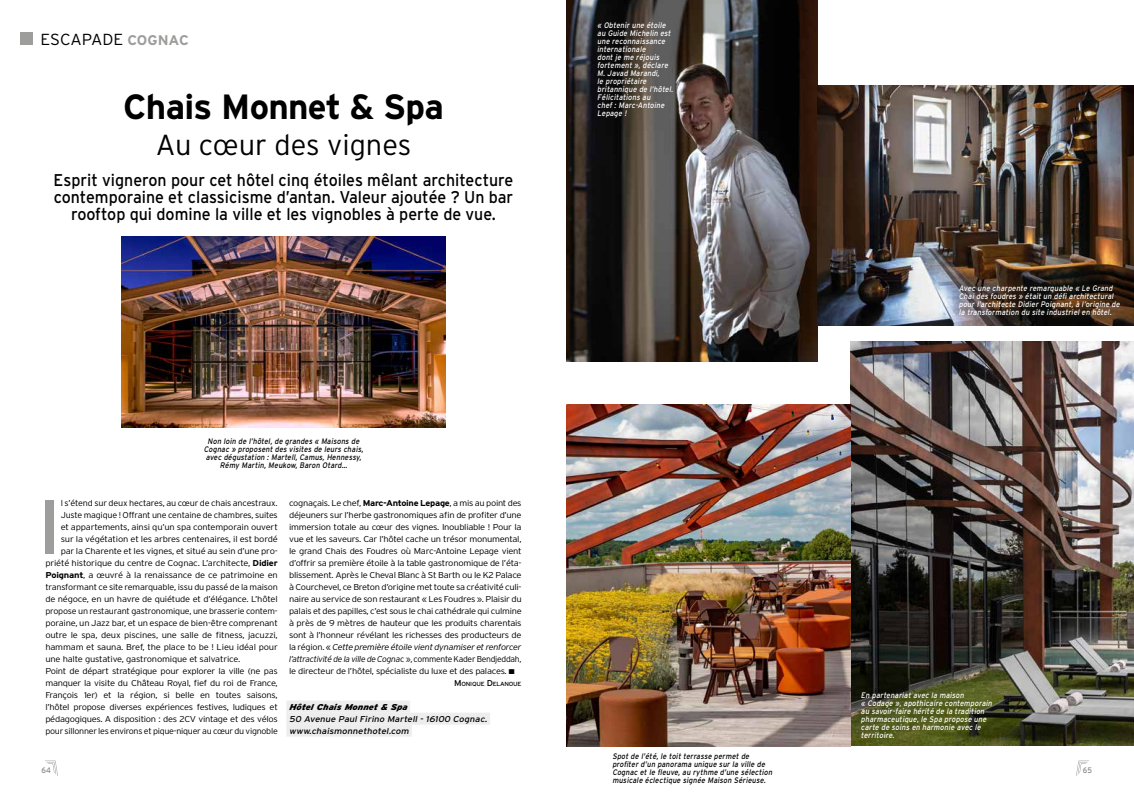
<style>
.page{position:relative;width:1134px;height:808px;background:#fff}
.page>*{position:absolute;margin:0;border:0;box-sizing:border-box;transform-origin:0 0}
.t1{font:77.1px "Interstate";color:#9d9d9c;scale:1.1 1}
.t2{font:700 35px "Interstate";letter-spacing:-.02em;color:#000}
.t3{font:300 29px "Interstate";color:#000}
.t4{font:17px/17px "Interstate";color:#000;text-align:center;scale:.94 1}
.t5{font:300 16px "Interstate";letter-spacing:-.005em;color:#000;scale:1.04 1}
.t6{font:300 8.5px/12px "Interstate";letter-spacing:-.03em;color:#000;text-align:justify;scale:1.09 1}
.t7{font:300 8.5px "Interstate";letter-spacing:-.03em;color:#000;scale:1.1 1}
.t8{font:300 8.5px "Interstate";letter-spacing:-.03em;color:#000;scale:1.05 1}
.t9{font:300 8.5px "Interstate";letter-spacing:-.03em;color:#000;scale:1.06 1}
.t10{font:italic 8.5px/12px "Interstate";color:#000;scale:1.1 1}
.t11{font:italic 900 8.5px "Interstate";color:#000;scale:1.1 1}
.t12{font:italic 8px/8px "Interstate";color:#fff;scale:.9 1}
.t13{font:italic 8px/8px "Interstate";color:#000;text-align:center;scale:.9 1}
.t14{font:8px "Interstate";color:#878787;scale:.9 1}
.t15{font:5.9px "Interstate";letter-spacing:-.035em;color:#000;scale:1.09 1}
.s1{font-weight:700;font-size:14px;color:#9d9d9c}
.s2{font-weight:700}
.s3{font-style:italic}
.s4{font-size:8.5px}
</style>
<div class="page">
<svg style="left:1076px;top:761px;width:12px;height:15px"></svg>
<svg style="left:46px;top:761px;width:12px;height:15px"></svg>
<div style="left:286px;top:701px;width:124px;height:12px;background:#ededed"></div>
<div style="left:286px;top:713px;width:204px;height:12px;background:#ededed"></div>
<div style="left:286px;top:725px;width:126px;height:12px;background:#ededed"></div>
<img style="left:121px;top:237px;width:325px;height:190px">
<img style="left:567px;top:0;width:251px;height:362px">
<img style="left:818px;top:85px;width:316px;height:241px">
<img style="left:850px;top:341px;width:284px;height:405px">
<img style="left:567px;top:404px;width:283px;height:342px">
<div style="left:20px;top:32px;width:13px;height:13px;background:#9d9d9c"></div>
<h3 class="t5" style="left:41px;top:30px;width:144px">ESCAPADE <span class="s1">COGNAC</span></h3>
<h2 class="t2" style="left:123px;top:85px;width:322px">Chais Monnet &amp; Spa</h2>
<h3 class="t3" style="left:156px;top:127px;width:257px">Au cœur des vignes</h3>
<h3 class="t4" style="left:54px;top:171px;width:490px">Esprit vigneron pour cet hôtel cinq étoiles mêlant architecture contemporaine et classicisme d’antan. Valeur ajoutée ? Un bar rooftop qui domine la ville et les vignobles à perte de vue.</h3>
<p class="t12" style="left:597px;top:21px;width:88px">« Obtenir une étoile au Guide Michelin est une reconnaissance internationale<br>dont je me réjouis fortement », déclare<br>M. Javad Marandi,<br>le propriétaire britannique de l’hôtel.<br>Félicitations au<br>chef : Marc-Antoine<br>Lepage !</p>
<p class="t13" style="left:204px;top:437px;width:180px">Non loin de l’hôtel, de grandes « Maisons de Cognac » proposent des visites de leurs chais, avec dégustation : Martell, Camus, Hennessy, Rémy Martin, Meukow, Baron Otard…</p>
<h1 class="t1" style="left:37px;top:480px;width:24px">I</h1>
<p class="t9" style="left:61px;top:498px;width:206px">l s’étend sur deux hectares, au cœur de chais ancestraux.</p>
<p class="t8" style="left:61px;top:510px;width:208px">Juste magique ! Offrant une centaine de chambres, suites</p>
<p class="t7" style="left:61px;top:522px;width:199px">et appartements, ainsi qu’un spa contemporain ouvert</p>
<p class="t7" style="left:61px;top:534px;width:199px">sur la végétation et les arbres centenaires, il est bordé</p>
<p class="t7" style="left:61px;top:546px;width:199px">par la Charente et les vignes, et situé au sein d’une pro-</p>
<p class="t7" style="left:45px;top:558px;width:213px">priété historique du centre de Cognac. L’architecte, <span class="s2">Didier</span></p>
<p class="t7" style="left:45px;top:570px;width:213px"><span class="s2">Poignant</span>, a œuvré à la renaissance de ce patrimoine en</p>
<p class="t9" style="left:45px;top:582px;width:221px">transformant ce site remarquable, issu du passé de la maison</p>
<p class="t7" style="left:45px;top:594px;width:213px">de négoce, en un havre de quiétude et d’élégance. L’hôtel</p>
<p class="t8" style="left:45px;top:606px;width:223px">propose un restaurant gastronomique, une brasserie contem-</p>
<p class="t7" style="left:45px;top:618px;width:213px">poraine, un Jazz bar, et un espace de bien-être comprenant</p>
<p class="t7" style="left:45px;top:630px;width:213px">outre le spa, deux piscines, une salle de fitness, jacuzzi,</p>
<p class="t7" style="left:45px;top:642px;width:213px">hammam et sauna. Bref, the place to be ! Lieu idéal pour</p>
<p class="t7" style="left:45px;top:654px;width:179px">une halte gustative, gastronomique et salvatrice.</p>
<p class="t7" style="left:45px;top:666px;width:213px">Point de départ stratégique pour explorer la ville (ne pas</p>
<p class="t7" style="left:45px;top:678px;width:213px">manquer la visite du Château Royal, fief du roi de France,</p>
<p class="t7" style="left:45px;top:690px;width:213px">François 1er) et la région, si belle en toutes saisons,</p>
<p class="t7" style="left:45px;top:702px;width:213px">l’hôtel propose diverses expériences festives, ludiques et</p>
<p class="t7" style="left:45px;top:714px;width:213px">pédagogiques. A disposition : des 2CV vintage et des vélos</p>
<p class="t8" style="left:45px;top:726px;width:223px">pour sillonner les environs et pique-niquer au cœur du vignoble</p>
<p class="t6" style="left:289px;top:497px;width:215px">cognaçais. Le chef, <span class="s2">Marc-Antoine Lepage</span>, a mis au point des déjeuners sur l’herbe gastronomiques afin de profiter d’une immersion totale au cœur des vignes. Inoubliable ! Pour la vue et les saveurs. Car l’hôtel cache un trésor monumental, le grand Chais des Foudres où Marc-Antoine Lepage vient d’offrir sa première étoile à la table gastronomique de l’éta&shy;blissement. Après le Cheval Blanc à St Barth ou le K2 Palace à Courchevel, ce Breton d’origine met toute sa créativité culi&shy;naire au service de son restaurant « Les Foudres ». Plaisir du palais et des papilles, c’est sous le chai cathédrale qui culmine à près de 9 mètres de hauteur que les produits charentais sont à l’honneur révélant les richesses des producteurs de la région. « <span class="s3">Cette première étoile vient dynamiser et renforcer l’attractivité de la ville de Cogna</span>c », commente Kader Bendjeddah, le directeur de l’hôtel, spécialiste du luxe et des palaces. ■</p>
<p class="t15" style="left:454px;top:680px;width:63px"><span class="s4">M</span>ONIQUE <span class="s4">D</span>ELANOUE</p>
<p class="t11" style="left:289px;top:702px;width:111px">Hôtel Chais Monnet &amp; Spa</p>
<p class="t10" style="left:289px;top:713px;width:183px">50 Avenue Paul Firino Martell - 16100 Cognac. www.chaismonnethotel.com</p>
<p class="t12" style="left:959px;top:284px;width:182px">Avec une charpente remarquable « Le Grand Chai des foudres » était un défi architectural pour l’architecte Didier Poignant, à l’origine de la transformation du site industriel en hôtel.</p>
<p class="t12" style="left:861px;top:691px;width:149px">En partenariat avec la maison<br>« Codage », apothicaire contemporain au savoir-faire hérité de la tradition pharmaceutique, le Spa propose une carte de soins en harmonie avec le territoire.</p>
<p class="t13" style="left:612px;top:752px;width:181px;text-align:left">Spot de l’été, le toit terrasse permet de profiter d’un panorama unique sur la ville de Cognac et le fleuve, au rythme d’une sélection musicale éclectique signée Maison Sérieuse.</p>
<p class="t14" style="left:42px;top:765px;width:12px">64</p>
<p class="t14" style="left:1083px;top:765px;width:12px">65</p>
</div>
